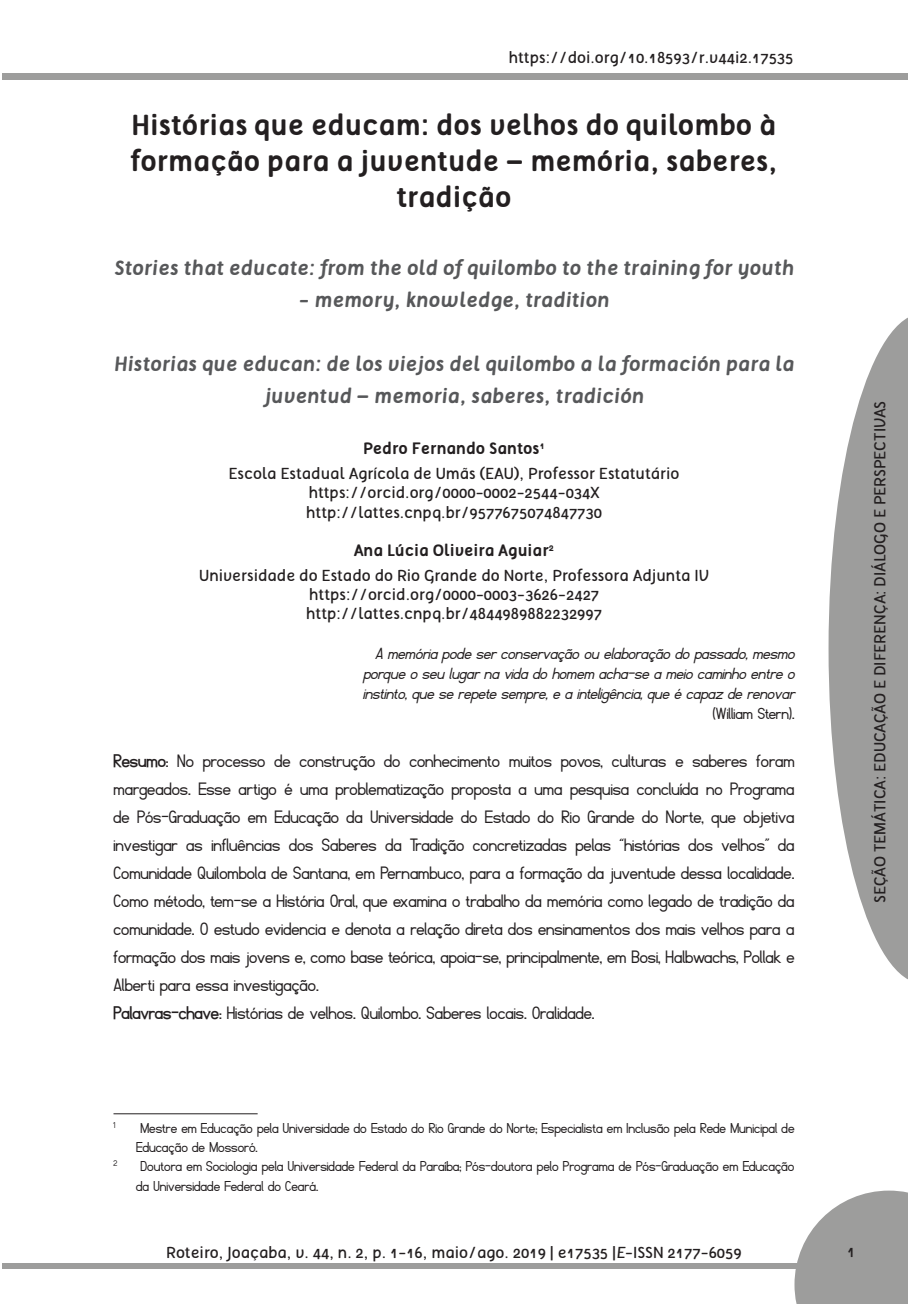
<style>
.page{position:relative;width:908px;height:1304px;background:#fff}
.page>*{position:absolute;margin:0;border:0;box-sizing:border-box;transform-origin:0 0}
.Títulos_Artigos{font:700 28px/36px "Tellural";color:#231f20;text-align:center}
.resumo-_texto{font:20px/28px "Fibel Nord";color:#231f20;text-align:justify}
.Títulos_resumos_estr{font:italic 700 20px/32px "Tellural";color:#57585a;text-align:center}
.Citação{font:italic 18px/20px "Fibel Nord";color:#231f20;text-align:right}
.Autores{font:16px "Tellural";color:#231f20}
.nota_de_rodapé_com_n{font:16px/19.2px "Fibel Nord";color:#231f20}
.Só_autores{font:700 16px "Tellural";color:#231f20}
.cabeçalho{font:16px "Tellural";color:#231f20}
.nota_de_rodapé_com_n-2{font:9.4px "Fibel Nord";color:#231f20}
.s1{font-style:normal}
.s2{font-weight:700}
.s3{font-style:italic}
</style>
<div class="page">
<svg style="left:794px;top:1191px;width:113px;height:113px;background:#ababab"></svg>
<div style="left:2px;top:1263px;width:796px;height:6px;background:#9d9d9c"></div>
<div style="left:2px;top:73px;width:905px;height:7px;background:#9d9d9c"></div>
<svg style="left:828px;top:318px;width:79px;height:661px;fill:#9d9d9c"></svg>
<hr style="left:113px;top:1113px;width:144px;height:1px;background:#231f20">
<p class="cabeçalho" style="left:508px;top:48px;width:286px">https://doi.org/10.18593/r.v44i2.17535</p>
<p class="Títulos_Artigos" style="left:130px;top:107px;width:648px">Histórias que educam: dos velhos do quilombo à formação para a juventude – memória, saberes, tradição</p>
<p class="Títulos_resumos_estr" style="left:114px;top:252px;width:681px">Stories that educate: from the old of quilombo to the training for youth</p>
<p class="Títulos_resumos_estr" style="left:299px;top:284px;width:311px">- memory, knowledge, tradition</p>
<p class="Títulos_resumos_estr" style="left:114px;top:348px;width:681px">Historias que educan: de los viejos del quilombo a la formación para la juventud – memoria, saberes, tradición</p>
<p class="Só_autores" style="left:363px;top:440px;width:183px">Pedro Fernando Santos<sup>1</sup></p>
<p class="Autores" style="left:228px;top:465px;width:452px">Escola Estadual Agrícola de Umãs (EAU), Professor Estatutário</p>
<p class="Autores" style="left:308px;top:484px;width:293px">https://orcid.org/0000-0002-2544-034X</p>
<p class="Autores" style="left:306px;top:503px;width:298px">http://lattes.cnpq.br/9577675074847730</p>
<p class="Só_autores" style="left:354px;top:541px;width:201px">Ana Lúcia Oliveira Aguiar<sup>2</sup></p>
<p class="Autores" style="left:199px;top:567px;width:510px">Universidade do Estado do Rio Grande do Norte, Professora Adjunta IV</p>
<p class="Autores" style="left:309px;top:586px;width:292px">https://orcid.org/0000-0003-3626-2427</p>
<p class="Autores" style="left:306px;top:605px;width:298px">http://lattes.cnpq.br/4844989882232997</p>
<p class="Citação" style="left:363px;top:644px;width:433px">A memória pode ser conservação ou elaboração do passado, mesmo porque o seu lugar na vida do homem acha-se a meio caminho entre o instinto, que se repete sempre, e a inteligência, que é capaz de renovar <span class="s1">(William Stern).</span></p>
<p class="resumo-_texto" style="left:113px;top:747px;width:682px"><span class="s2">Resumo</span>: No processo de construção do conhecimento muitos povos, culturas e saberes foram margeados. Esse artigo é uma problematização proposta a uma pesquisa concluída no Programa de Pós-Graduação em Educação da Universidade do Estado do Rio Grande do Norte, que objetiva investigar as influências dos Saberes da Tradição concretizadas pelas “histórias dos velhos” da Comunidade Quilombola de Santana, em Pernambuco, para a formação da juventude dessa localidade.<br>Como método, tem-se a História Oral, que examina o trabalho da memória como legado de tradição da comunidade. O estudo evidencia e denota a relação direta dos ensinamentos dos mais velhos para a formação dos mais jovens e, como base teórica, apoia-se, principalmente, em Bosi, Halbwachs, Pollak e Alberti para essa investigação.</p>
<p class="resumo-_texto" style="left:113px;top:999px;width:482px"><span class="s2">Palavras-chave</span>: Histórias de velhos. Quilombo. Saberes locais. Oralidade.</p>
<p class="Autores" style="left:870px;top:903px;width:504px;rotate:-90deg">SEÇÃO TEMÁTICA: EDUCAÇÃO E DIFERENÇA: DIÁLOGO E PERSPECTIVAS</p>
<p class="nota_de_rodapé_com_n-2" style="left:113px;top:1120px;width:3px">1</p>
<p class="nota_de_rodapé_com_n" style="left:136px;top:1119px;width:659px">Mestre em Educação pela Universidade do Estado do Rio Grande do Norte; Especialista em Inclusão pela Rede Municipal de<br>Educação de Mossoró.</p>
<p class="nota_de_rodapé_com_n-2" style="left:113px;top:1158px;width:5px">2</p>
<p class="nota_de_rodapé_com_n" style="left:136px;top:1157px;width:659px">Doutora em Sociologia pela Universidade Federal da Paraíba; Pós-doutora pelo Programa de Pós-Graduação em Educação da Universidade Federal do Ceará.</p>
<p class="Autores" style="left:166px;top:1244px;width:577px">Roteiro, Joaçaba, v. 44, n. 2, p. 1-16, maio/ago. 2019 | e17535 |<span class="s3">E</span>-ISSN 2177-6059</p>
<p class="Autores" style="left:846px;top:1242px;width:10px">1</p>
</div>
